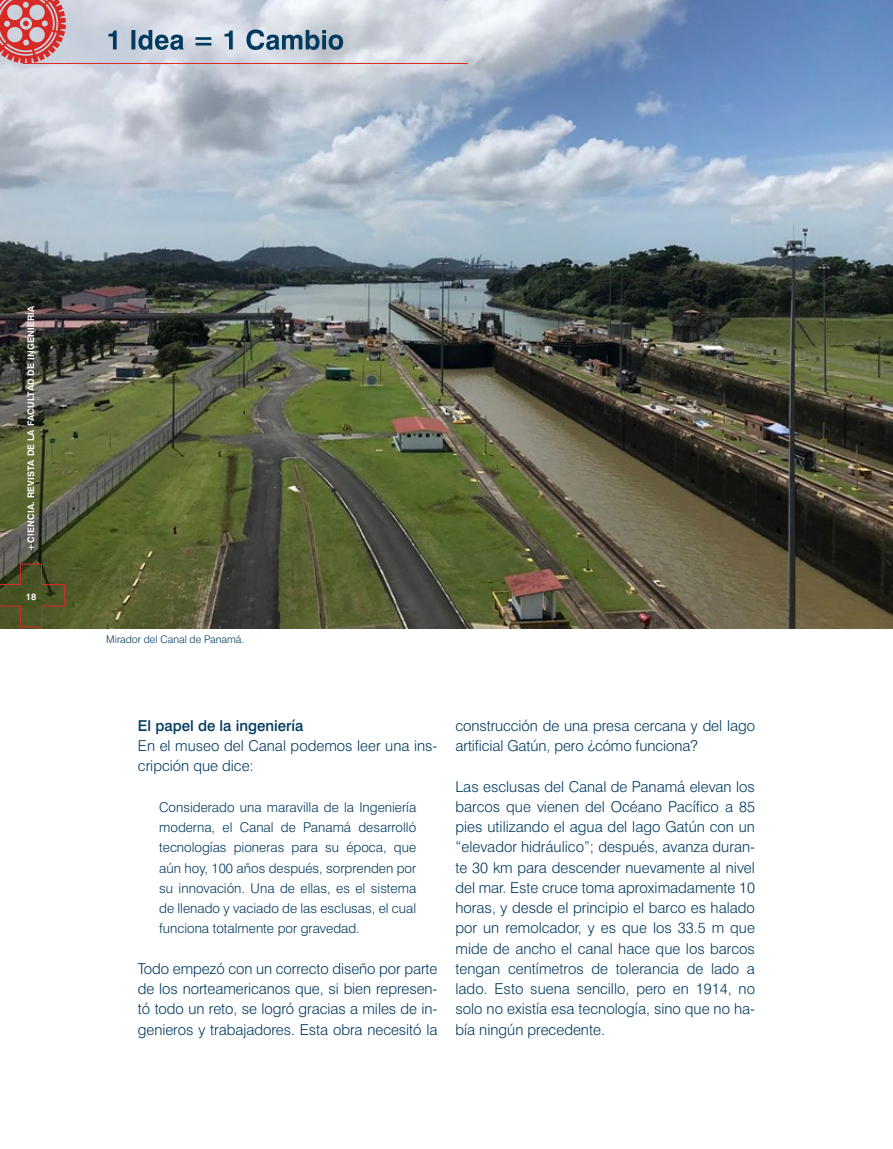
<style>
.page{position:relative;width:893px;height:1149px;background:#fff}
.page>*{position:absolute;margin:0;border:0;box-sizing:border-box;transform-origin:0 0}
.t1{font:300 15px/20.2px "Swiss 721";letter-spacing:-.005em;color:#003a60}
.t2{font:500 15px "Swiss 721";color:#003a60}
.t3{font:300 13.5px/20.2px "Swiss 721";color:#003a60;text-align:justify}
.t4{font:300 10.5px "Swiss 721";color:#003a60}
.t5{font:700 9.15px "Swiss 721";color:#fff}
.t6{font:700 9px "Swiss 721";letter-spacing:.02em;color:#fff}
</style>
<div class="page">
<img style="left:0;top:0;width:893px;height:628px">
<svg style="left:108px;top:29px;width:235px;height:21px;background:#8fa5b8"></svg>
<svg style="left:0;top:563px;width:65px;height:64px;background:#505026"></svg>
<svg style="left:0;top:0;width:66px;height:63px;background:#d1777a"></svg>
<hr style="left:23px;top:63px;width:444px;height:1px;background:#d72a26">
<p class="t6" style="left:26px;top:550px;width:246px;rotate:-90deg">+CIENCIA. REVISTA DE LA FACULTAD DE INGENIERÍA</p>
<p class="t5" style="left:26px;top:590px;width:12px">18</p>
<p class="t4" style="left:106px;top:632px;width:139px">Mirador del Canal de Panamá.</p>
<p class="t2" style="left:138px;top:716px;width:167px">El papel de la ingeniería</p>
<p class="t1" style="left:138px;top:735px;width:301px">En el museo del Canal podemos leer una ins&shy;cripción que dice:</p>
<p class="t3" style="left:159px;top:796px;width:258px">Considerado una maravilla de la Ingeniería moderna, el Canal de Panamá desarrolló tecnologías pioneras para su época, que aún hoy, 100 años después, sorprenden por su innovación. Una de ellas, es el sistema de llenado y vaciado de las esclusas, el cual funciona totalmente por gravedad.</p>
<p class="t1" style="left:138px;top:958px;width:301px;text-align:justify">Todo empezó con un correcto diseño por parte de los norteamericanos que, si bien represen&shy;tó todo un reto, se logró gracias a miles de in&shy;genieros y trabajadores. Esta obra necesitó la</p>
<p class="t1" style="left:455px;top:715px;width:301px">construcción de una presa cercana y del lago artificial Gatún, pero ¿cómo funciona?</p>
<p class="t1" style="left:455px;top:775px;width:301px;text-align:justify">Las esclusas del Canal de Panamá elevan los barcos que vienen del Océano Pacífico a 85 pies utilizando el agua del lago Gatún con un “elevador hidráulico”; después, avanza duran&shy;te 30 km para descender nuevamente al nivel del mar. Este cruce toma aproximadamente 10 horas, y desde el principio el barco es halado por un remolcador, y es que los 33.5 m que mide de ancho el canal hace que los barcos tengan centímetros de tolerancia de lado a lado. Esto suena sencillo, pero en 1914, no solo no existía esa tecnología, sino que no ha&shy;bía ningún precedente.</p>
</div>
